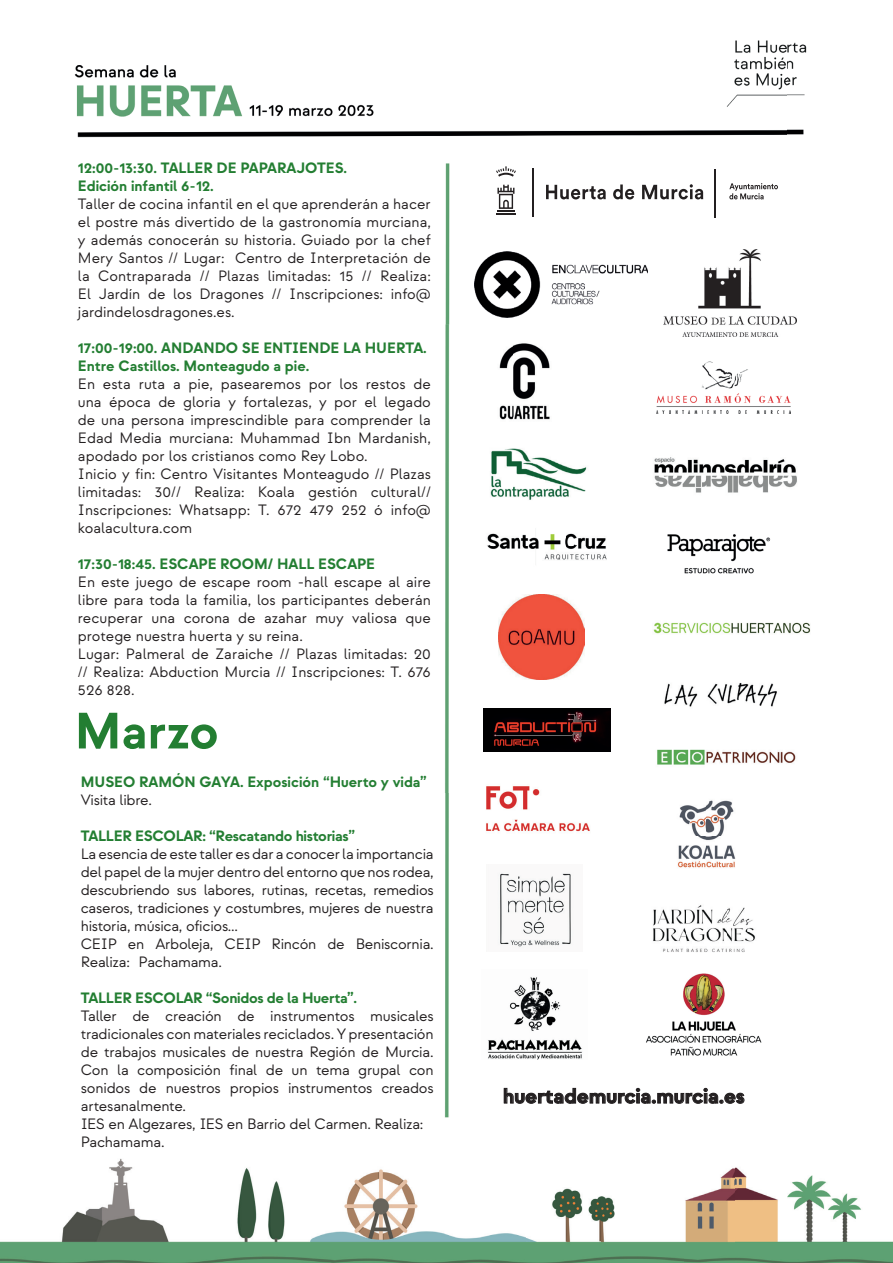
<style>
.page{position:relative;width:893px;height:1263px;background:#fff}
.page>*{position:absolute;margin:0;border:0;box-sizing:border-box;transform-origin:0 0}
.t1{font:700 51px "Strawford";color:#237e32}
.t2{font:700 21px "Strawford";color:#231f20}
.t3{font:15px/18px "Strawford";letter-spacing:-.01em;color:#231f20}
.t4{font:700 15px/18px "Strawford";color:#237e32}
.t5{font:700 15px "Strawford";letter-spacing:-.02em;color:#237e32}
</style>
<div class="page">
<img style="left:74px;top:40px;width:714px;height:284px">
<img style="left:788px;top:42px;width:19px;height:281px">
<img style="left:445px;top:324px;width:5px;height:470px">
<img style="left:682px;top:336px;width:97px;height:1px">
<img style="left:483px;top:621px;width:95px;height:131px">
<img style="left:0;top:794px;width:683px;height:469px">
<img style="left:683px;top:1087px;width:52px;height:176px">
<img style="left:735px;top:1167px;width:158px;height:96px">
<img style="left:641px;top:969px;width:121px;height:93px">
<img style="left:474px;top:252px;width:174px;height:65px">
<img style="left:484px;top:708px;width:126px;height:43px">
<img style="left:657px;top:749px;width:139px;height:16px">
<img style="left:663px;top:249px;width:133px;height:87px">
<img style="left:657px;top:361px;width:134px;height:52px">
<img style="left:499px;top:594px;width:86px;height:86px">
<img style="left:666px;top:794px;width:70px;height:86px">
<img style="left:647px;top:898px;width:108px;height:68px">
<img style="left:481px;top:786px;width:114px;height:53px">
<img style="left:487px;top:864px;width:95px;height:88px">
<img style="left:482px;top:969px;width:106px;height:90px">
<svg style="left:729px;top:183px;width:49px;height:16px"></svg>
<hr style="left:496px;top:213px;width:20px;height:2px;background:#231f20">
<svg style="left:496px;top:166px;width:20px;height:11px"></svg>
<svg style="left:497px;top:185px;width:17px;height:27px"></svg>
<hr style="left:532px;top:168px;width:1px;height:49px;background:#231f20">
<hr style="left:714px;top:169px;width:2px;height:48px;background:#231f20">
<svg style="left:546px;top:185px;width:60px;height:14px"></svg>
<svg style="left:613px;top:184px;width:21px;height:15px"></svg>
<svg style="left:642px;top:184px;width:61px;height:15px"></svg>
<img style="left:664px;top:682px;width:113px;height:25px">
<img style="left:487px;top:533px;width:120px;height:27px">
<img style="left:653px;top:622px;width:158px;height:12px">
<img style="left:654px;top:457px;width:143px;height:36px">
<svg style="left:504px;top:1088px;width:240px;height:15px"></svg>
<img style="left:499px;top:343px;width:51px;height:77px">
<img style="left:490px;top:448px;width:97px;height:52px">
<img style="left:667px;top:534px;width:104px;height:40px">
<p class="t4" style="left:78px;top:159px;width:271px">12:00-13:30. TALLER DE PAPARAJOTES.<br>Edición infantil 6-12.</p>
<p class="t3" style="left:78px;top:195px;width:354px;text-align:justify">Taller de cocina infantil en el que aprenderán a hacer el postre más divertido de la gastronomía murciana, y además conocerán su historia. Guiado por la chef Mery Santos // Lugar: Centro de Interpretación de la Contraparada // Plazas limitadas: 15 // Realiza:<br>El Jardín de los Dragones // Inscripciones: info@ jardindelosdragones.es.</p>
<p class="t4" style="left:78px;top:339px;width:350px">17:00-19:00. ANDANDO SE ENTIENDE LA HUERTA.<br>Entre Castillos. Monteagudo a pie.</p>
<p class="t3" style="left:78px;top:375px;width:354px">En esta ruta a pie, pasearemos por los restos de una época de gloria y fortalezas, y por el legado de una persona imprescindible para comprender la Edad Media murciana: Muhammad Ibn Mardanish, apodado por los cristianos como Rey Lobo.<br>Inicio y fin: Centro Visitantes Monteagudo // Plazas limitadas: 30// Realiza: Koala gestión cultural// Inscripciones: Whatsapp: T. 672 479 252 ó info@ koalacultura.com</p>
<p class="t4" style="left:78px;top:555px;width:299px">17:30-18:45. ESCAPE ROOM/ HALL ESCAPE</p>
<p class="t3" style="left:78px;top:573px;width:354px">En este juego de escape room -hall escape al aire libre para toda la familia, los participantes deberán recuperar una corona de azahar muy valiosa que protege nuestra huerta y su reina.<br>Lugar: Palmeral de Zaraiche // Plazas limitadas: 20 // Realiza: Abduction Murcia // Inscripciones: T. 676<br>526 828.</p>
<h1 class="t1" style="left:75px;top:700px;width:145px">Marzo</h1>
<p class="t4" style="left:81px;top:773px;width:347px">MUSEO RAMÓN GAYA. Exposición “Huerto y vida”</p>
<p class="t3" style="left:81px;top:791px;width:73px">Visita libre.</p>
<p class="t5" style="left:81px;top:827px;width:276px">TALLER ESCOLAR: “Rescatando historias”</p>
<p class="t3" style="left:81px;top:845px;width:354px">La esencia de este taller es dar a conocer la importancia del papel de la mujer dentro del entorno que nos rodea, descubriendo sus labores, rutinas, recetas, remedios caseros, tradiciones y costumbres, mujeres de nuestra historia, música, oficios...<br>CEIP en Arboleja, CEIP Rincón de Beniscornia.<br>Realiza: Pachamama.</p>
<p class="t5" style="left:81px;top:989px;width:278px">TALLER ESCOLAR “Sonidos de la Huerta”.</p>
<p class="t3" style="left:81px;top:1007px;width:354px">Taller de creación de instrumentos musicales tradicionales con materiales reciclados. Y presentación de trabajos musicales de nuestra Región de Murcia.<br>Con la composición final de un tema grupal con sonidos de nuestros propios instrumentos creados artesanalmente.<br>IES en Algezares, IES en Barrio del Carmen. Realiza:<br>Pachamama.</p>
<h2 class="t2" style="left:503px;top:1083px;width:243px">huertademurcia.murcia.es</h2>
</div>
